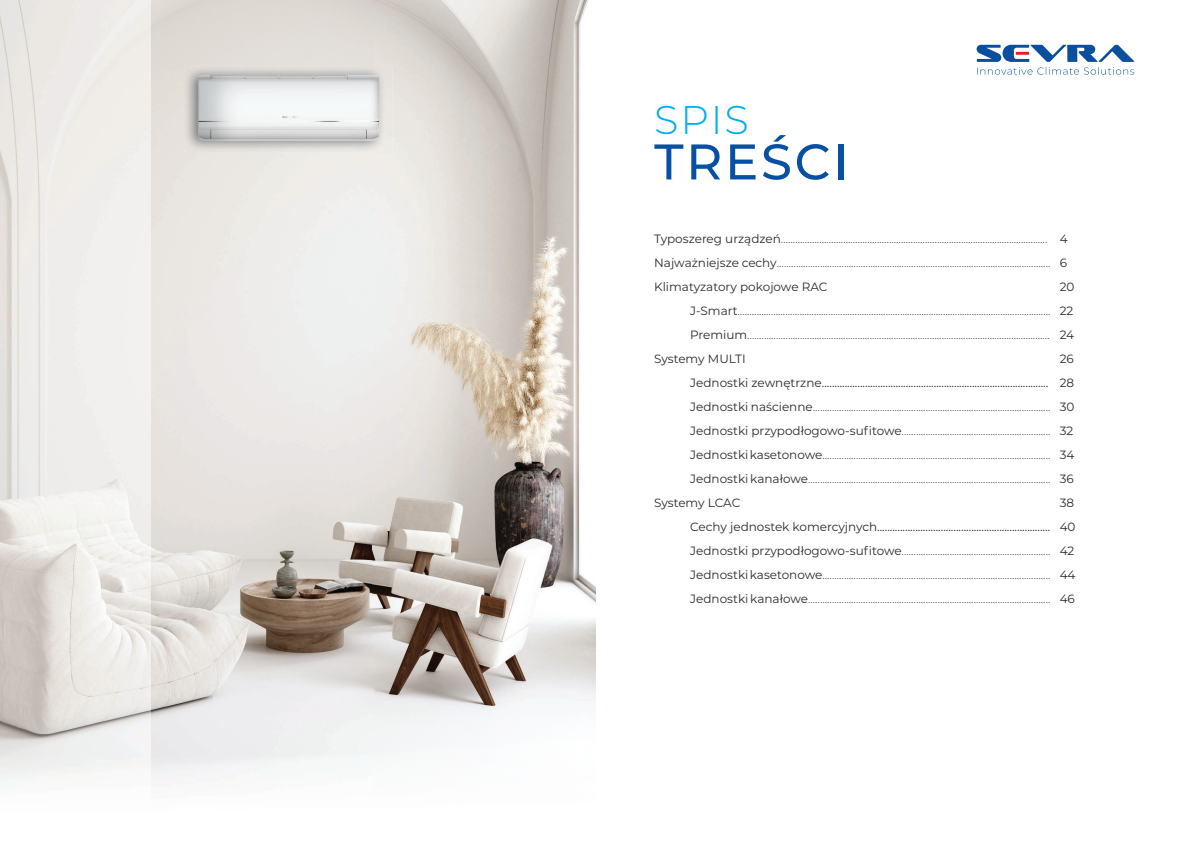
<style>
.page{position:relative;width:1191px;height:842px;background:#fff}
.page>*{position:absolute;margin:0;border:0;box-sizing:border-box;transform-origin:0 0}
.t1{font:500 50px "Montserrat";letter-spacing:.05em;color:#0850a3}
.t2{font:300 40px "Montserrat";color:#00aeef}
.t3{font:300 12px/24px "Montserrat";color:#2b292a}
.t4{font:12px/24px "Montserrat";color:#2b292a}
.s1{font-weight:400}
</style>
<div class="page">
<img style="left:373px;top:0;width:222px;height:756px">
<img style="left:151px;top:71px;width:63px;height:715px">
<img style="left:214px;top:156px;width:159px;height:625px">
<img style="left:358px;top:66px;width:34px;height:90px">
<img style="left:186px;top:152px;width:172px;height:4px">
<img style="left:186px;top:66px;width:199px;height:86px">
<img style="left:0;top:0;width:151px;height:782px">
<svg style="left:976px;top:45px;width:158px;height:30px"></svg>
<h2 class="t2" style="left:654px;top:93px;width:96px">SPIS</h2>
<h1 class="t1" style="left:654px;top:127px;width:196px">TREŚCI</h1>
<p class="t3" style="left:654px;top:226px;width:398px"><span class="s1">Typoszereg urządzeń</span>...............................................................................................................<br><span class="s1">Najważniejsze cechy</span>..................................................................................................................<br><span class="s1">Klimatyzatory pokojowe RAC</span></p>
<p class="t3" style="left:690px;top:298px;width:362px"><span class="s1">J-Smart</span>...................................................................................................................................</p>
<p class="t3" style="left:690px;top:322px;width:361px"><span class="s1">Premium</span>..............................................................................................................................</p>
<p class="t4" style="left:654px;top:346px;width:93px">Systemy MULTI</p>
<p class="t4" style="left:690px;top:370px;width:360px">Jednostki zewnętrzne.........................................................................................</p>
<p class="t3" style="left:690px;top:394px;width:362px"><span class="s1">Jednostki naścienne</span>...................................................................................................</p>
<p class="t3" style="left:690px;top:418px;width:362px"><span class="s1">Jednostki przypodłogowo-sufitowe</span>..............................................................</p>
<p class="t3" style="left:690px;top:442px;width:362px"><span class="s1">Jednostki kasetonowe</span>...............................................................................................</p>
<p class="t3" style="left:690px;top:466px;width:362px"><span class="s1">Jednostki kanałowe</span>.....................................................................................................</p>
<p class="t4" style="left:654px;top:490px;width:88px">Systemy LCAC</p>
<p class="t4" style="left:690px;top:514px;width:361px">Cechy jednostek komercyjnych....................................................................</p>
<p class="t3" style="left:690px;top:538px;width:362px"><span class="s1">Jednostki przypodłogowo-sufitowe</span>..............................................................</p>
<p class="t3" style="left:690px;top:562px;width:362px"><span class="s1">Jednostki kasetonowe</span>...............................................................................................</p>
<p class="t3" style="left:690px;top:586px;width:362px"><span class="s1">Jednostki kanałowe</span>.....................................................................................................</p>
<p class="t4" style="left:1059px;top:226px;width:17px">4<br>6<br>20<br>22<br>24<br>26<br>28<br>30<br>32<br>34<br>36<br>38<br>40<br>42<br>44<br>46</p>
</div>
